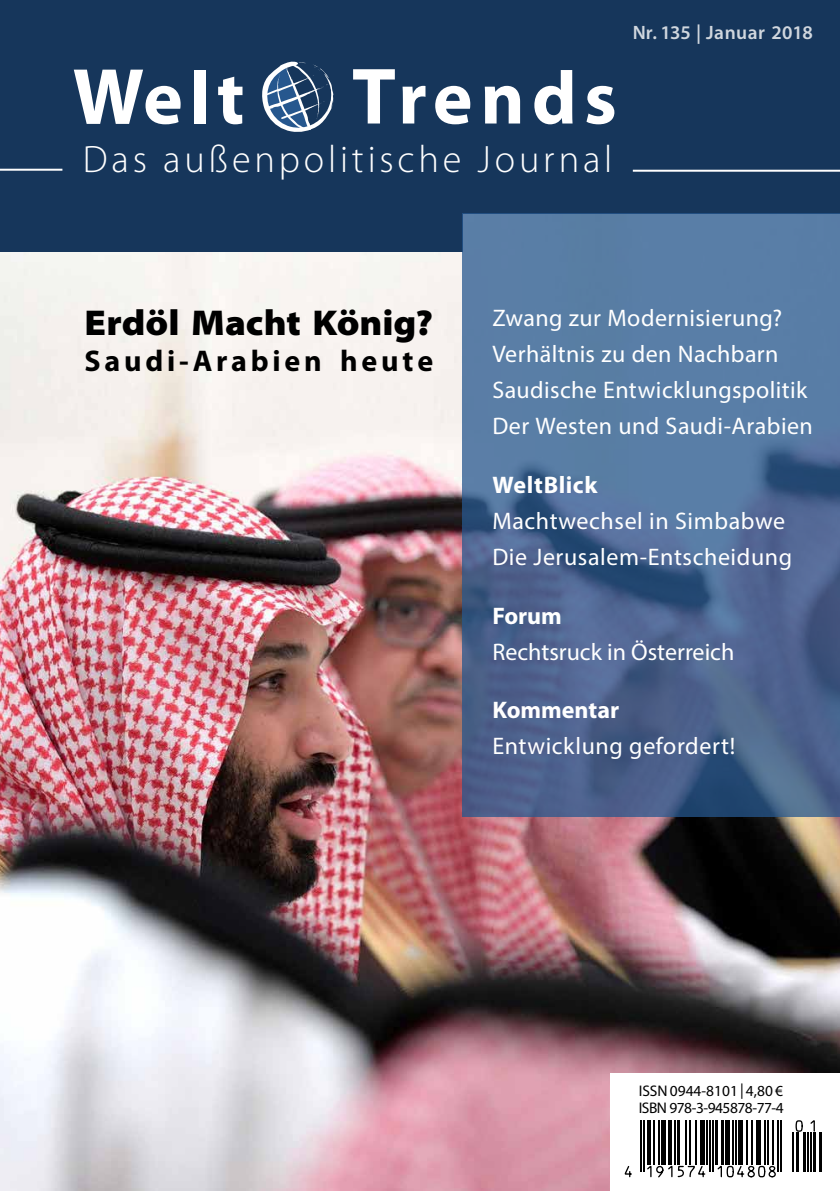
<style>
.page{position:relative;width:840px;height:1191px;background:#fff}
.page>*{position:absolute;margin:0;border:0;box-sizing:border-box;transform-origin:0 0}
.t1{font:300 38.2px "Myriad Pro";letter-spacing:.1em;color:#fff}
.t2{font:900 semi-expanded 36px "Myriad Pro";color:#000}
.t3{font:700 30px "Myriad Pro";letter-spacing:.125em;color:#000}
.t4{font:24px/36px "Myriad Pro";letter-spacing:.02em;color:#fff}
.t5{font:24px "Myriad Pro";color:#fff}
.t6{font:700 24px "Myriad Pro";color:#fff}
.t7{font:700 24px "Myriad Pro";letter-spacing:.025em;color:#fff}
.t8{font:600 19.4px "Myriad Pro";letter-spacing:.025em;color:#fff}
.t9{font:15.4px "Myriad Pro";letter-spacing:-.03em;color:#000}
.t10{font:15.4px "Myriad Pro";color:#000}
</style>
<div class="page">
<img style="left:0;top:251px;width:839px;height:940px">
<div style="left:0;top:0;width:839px;height:213px;background:#16365b"></div>
<div style="left:0;top:0;width:462px;height:251px;background:#16365b"></div>
<hr style="left:0;top:169px;width:62px;height:2px;background:#fff">
<hr style="left:632px;top:170px;width:207px;height:2px;background:#fff">
<svg style="left:262px;top:61px;width:71px;height:71px"></svg>
<svg style="left:353px;top:69px;width:41px;height:54px"></svg>
<svg style="left:402px;top:86px;width:23px;height:37px"></svg>
<svg style="left:435px;top:86px;width:35px;height:38px"></svg>
<svg style="left:484px;top:86px;width:36px;height:37px"></svg>
<svg style="left:534px;top:70px;width:38px;height:54px"></svg>
<svg style="left:586px;top:86px;width:28px;height:38px"></svg>
<div style="left:194px;top:70px;width:11px;height:53px;background:#fff"></div>
<svg style="left:218px;top:77px;width:24px;height:47px"></svg>
<svg style="left:74px;top:70px;width:106px;height:54px"></svg>
<svg style="left:462px;top:213px;width:377px;height:603px;background:#4f6d97"></svg>
<div style="left:610px;top:1073px;width:229px;height:118px;background:#fff"></div>
<hr style="left:813px;top:1132px;width:3px;height:39px;background:#000">
<hr style="left:819px;top:1132px;width:2px;height:39px;background:#000">
<svg style="left:624px;top:1120px;width:191px;height:58px"></svg>
<p class="t8" style="left:631px;top:21px;width:182px">Nr. 135 | Januar 2018</p>
<h1 class="t1" style="left:83px;top:138px;width:530px">Das außenpolitische Journal</h1>
<h2 class="t2" style="left:84px;top:298px;width:350px">Erdöl Macht König?</h2>
<p class="t3" style="left:84px;top:341px;width:350px">Saudi-Arabien heute</p>
<p class="t4" style="left:492px;top:300px;width:322px">Zwang zur Modernisierung?<br>Verhältnis zu den Nachbarn<br>Saudische Entwicklungspolitik<br>Der Westen und Saudi-Arabien</p>
<p class="t7" style="left:492px;top:469px;width:106px">WeltBlick</p>
<p class="t4" style="left:492px;top:502px;width:301px">Machtwechsel in Simbabwe<br>Die Jerusalem-Entscheidung</p>
<p class="t6" style="left:492px;top:600px;width:71px">Forum</p>
<p class="t5" style="left:492px;top:637px;width:243px">Rechtsruck in Österreich</p>
<p class="t6" style="left:492px;top:694px;width:128px">Kommentar</p>
<p class="t4" style="left:492px;top:728px;width:244px">Entwicklung gefordert!</p>
<p class="t10" style="left:638px;top:1081px;width:146px">ISSN 0944-8101 | 4,80 €</p>
<p class="t9" style="left:638px;top:1098px;width:146px">ISBN 978-3-945878-77-4</p>
</div>
